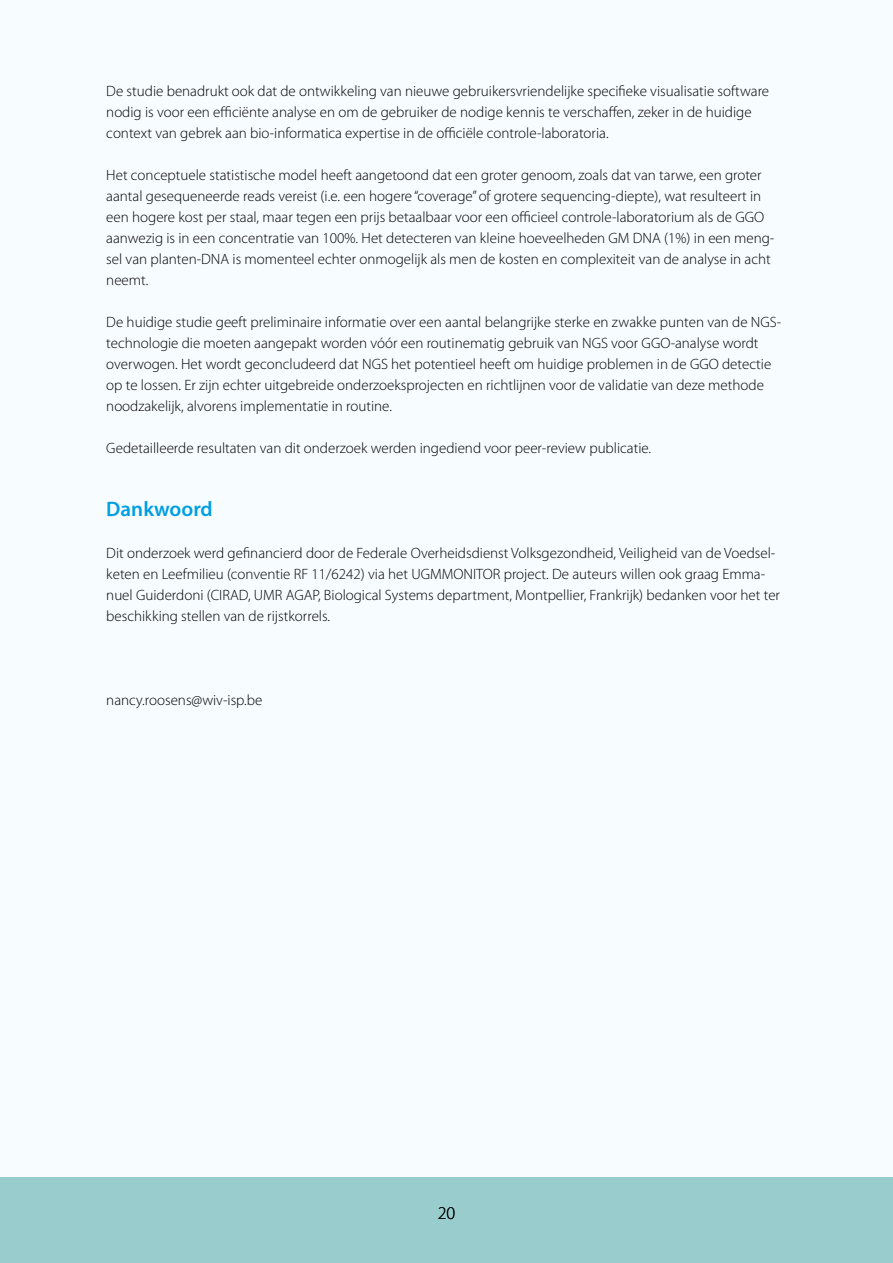
<style>
.page{position:relative;width:893px;height:1263px;background:#f7fcff}
.page>*{position:absolute;margin:0;border:0;box-sizing:border-box;transform-origin:0 0}
.t1{font:600 21px "Myriad Pro";color:#009fe3}
.t2{font:300 18px "Myriad Pro";color:#000}
.t3{font:300 15px/21px "Myriad Pro";color:#000}
</style>
<div class="page">
<div style="left:0;top:1177px;width:893px;height:86px;background:#9cc"></div>
<p class="t3" style="left:106px;top:81px;width:664px">De studie benadrukt ook dat de ontwikkeling van nieuwe gebruikersvriendelijke specifieke visualisatie software nodig is voor een efficiënte analyse en om de gebruiker de nodige kennis te verschaffen, zeker in de huidige context van gebrek aan bio-informatica expertise in de officiële controle-laboratoria.</p>
<p class="t3" style="left:106px;top:165px;width:670px">Het conceptuele statistische model heeft aangetoond dat een groter genoom, zoals dat van tarwe, een groter aantal gesequeneerde reads vereist (i.e. een hogere “coverage” of grotere sequencing-diepte), wat resulteert in een hogere kost per staal, maar tegen een prijs betaalbaar voor een officieel controle-laboratorium als de GGO aanwezig is in een concentratie van 100%. Het detecteren van kleine hoeveelheden GM DNA (1%) in een meng&shy;sel van planten-DNA is momenteel echter onmogelijk als men de kosten en complexiteit van de analyse in acht neemt.</p>
<p class="t3" style="left:106px;top:312px;width:676px">De huidige studie geeft preliminaire informatie over een aantal belangrijke sterke en zwakke punten van de NGS&shy;technologie die moeten aangepakt worden vóór een routinematig gebruik van NGS voor GGO-analyse wordt overwogen. Het wordt geconcludeerd dat NGS het potentieel heeft om huidige problemen in de GGO detectie op te lossen. Er zijn echter uitgebreide onderzoeksprojecten en richtlijnen voor de validatie van deze methode noodzakelijk, alvorens implementatie in routine.</p>
<p class="t3" style="left:106px;top:438px;width:546px">Gedetailleerde resultaten van dit onderzoek werden ingediend voor peer-review publicatie.</p>
<h1 class="t1" style="left:106px;top:496px;width:108px">Dankwoord</h1>
<p class="t3" style="left:106px;top:543px;width:675px">Dit onderzoek werd gefinancierd door de Federale Overheidsdienst Volksgezondheid, Veiligheid van de Voedsel&shy;keten en Leefmilieu (conventie RF 11/6242) via het UGMMONITOR project. De auteurs willen ook graag Emma&shy;nuel Guiderdoni (CIRAD, UMR AGAP, Biological Systems department, Montpellier, Frankrijk) bedanken voor het ter beschikking stellen van de rijstkorrels.</p>
<p class="t3" style="left:106px;top:690px;width:158px">nancy.roosens@wiv-isp.be</p>
<p class="t2" style="left:438px;top:1203px;width:19px">20</p>
</div>
